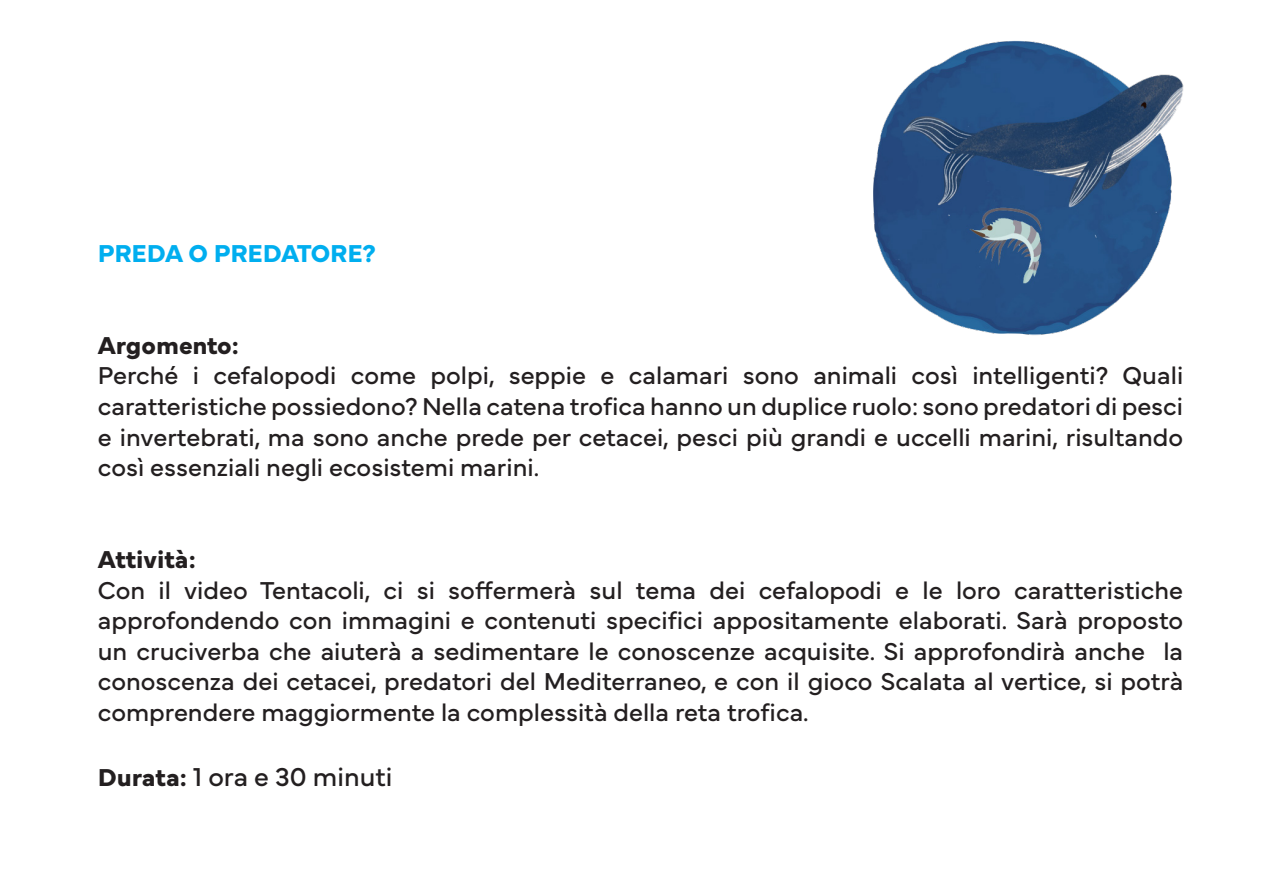
<style>
.page{position:relative;width:1263px;height:893px;background:#fff}
.page>*{position:absolute;margin:0;border:0;box-sizing:border-box;transform-origin:0 0}
.t1{font:27px "Mundial";color:#231f20}
.t2{font:25.5px/30.6px "Mundial";color:#231f20;text-align:justify}
.t3{font:700 25.5px "Mundial";color:#231f20}
.t4{font:700 25.5px "Mundial";color:#00aeef}
.s1{font-weight:700;font-size:25.5px}
</style>
<div class="page">
<img style="left:873px;top:40px;width:311px;height:296px">
<p class="t4" style="left:98px;top:233px;width:279px">PREDA O PREDATORE?</p>
<p class="t3" style="left:98px;top:325px;width:143px">Argomento:</p>
<p class="t2" style="left:98px;top:358px;width:1087px">Perché i cefalopodi come polpi, seppie e calamari sono animali così intelligenti? Quali caratteristiche possiedono? Nella catena trofica hanno un duplice ruolo: sono predatori di pesci e invertebrati, ma sono anche prede per cetacei, pesci più grandi e uccelli marini, risultando così essenziali negli ecosistemi marini.</p>
<p class="t3" style="left:98px;top:539px;width:100px">Attività:</p>
<p class="t2" style="left:98px;top:572px;width:1087px">Con il video Tentacoli, ci si soffermerà sul tema dei cefalopodi e le loro caratteristiche approfondendo con immagini e contenuti specifici appositamente elaborati. Sarà proposto un cruciverba che aiuterà a sedimentare le conoscenze acquisite. Si approfondirà anche la conoscenza dei cetacei, predatori del Mediterraneo, e con il gioco Scalata al vertice, si potrà comprendere maggiormente la complessità della reta trofica.</p>
<p class="t1" style="left:98px;top:756px;width:296px"><span class="s1">Durata:</span> 1 ora e 30 minuti</p>
</div>
